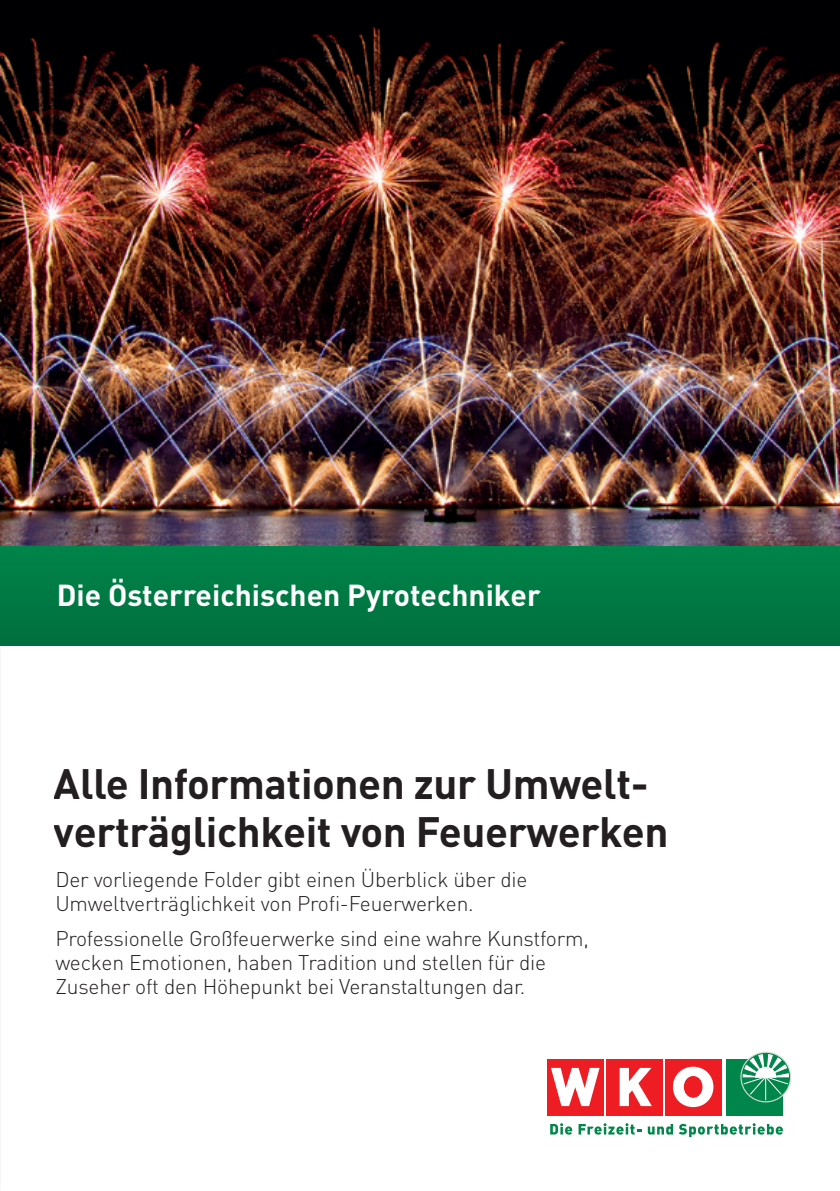
<style>
.page{position:relative;width:840px;height:1191px;background:#fff}
.page>*{position:absolute;margin:0;border:0;box-sizing:border-box;transform-origin:0 0}
.t1{font:700 42px/48px "DIN Pro";letter-spacing:-.01em;color:#231f20}
.t2{font:700 30px "DIN Pro";color:#fff}
.t3{font:300 21px/24px "DIN Pro";letter-spacing:-.01em;color:#231f20}
</style>
<div class="page">
<div style="left:0;top:545px;width:839px;height:101px;background:#007a44"></div>
<img style="left:0;top:0;width:839px;height:545px">
<div style="left:664px;top:1059px;width:56px;height:56px;background:#ee1d23"></div>
<div style="left:605px;top:1059px;width:57px;height:56px;background:#ee1d23"></div>
<svg style="left:619px;top:1068px;width:32px;height:38px"></svg>
<div style="left:547px;top:1059px;width:56px;height:56px;background:#ee1d23"></div>
<svg style="left:551px;top:1067px;width:48px;height:39px"></svg>
<svg style="left:673px;top:1066px;width:40px;height:41px"></svg>
<div style="left:684px;top:1076px;width:17px;height:21px;background:#ee1d23;border-radius:50%"></div>
<div style="left:683px;top:1076px;width:19px;height:21px;border:1px solid #ee1d23;border-radius:50%"></div>
<div style="left:726px;top:1059px;width:56px;height:56px;background:#00854a"></div>
<svg style="left:550px;top:1123px;width:22px;height:11px"></svg>
<svg style="left:578px;top:1123px;width:63px;height:11px"></svg>
<svg style="left:647px;top:1124px;width:25px;height:10px"></svg>
<svg style="left:678px;top:1123px;width:104px;height:14px"></svg>
<svg style="left:740px;top:1053px;width:50px;height:48px"></svg>
<h2 class="t2" style="left:57px;top:575px;width:485px">Die Österreichischen Pyrotechniker</h2>
<h1 class="t1" style="left:54px;top:758px;width:615px">Alle Informationen zur Umwelt&shy;verträglichkeit von Feuerwerken</h1>
<p class="t3" style="left:55px;top:866px;width:473px">Der vorliegende Folder gibt einen Überblick über die<br>Umweltverträglichkeit von Profi-Feuerwerken.</p>
<p class="t3" style="left:55px;top:925px;width:534px">Professionelle Großfeuerwerke sind eine wahre Kunstform, wecken Emotionen, haben Tradition und stellen für die<br>Zuseher oft den Höhepunkt bei Veranstaltungen dar.</p>
</div>
